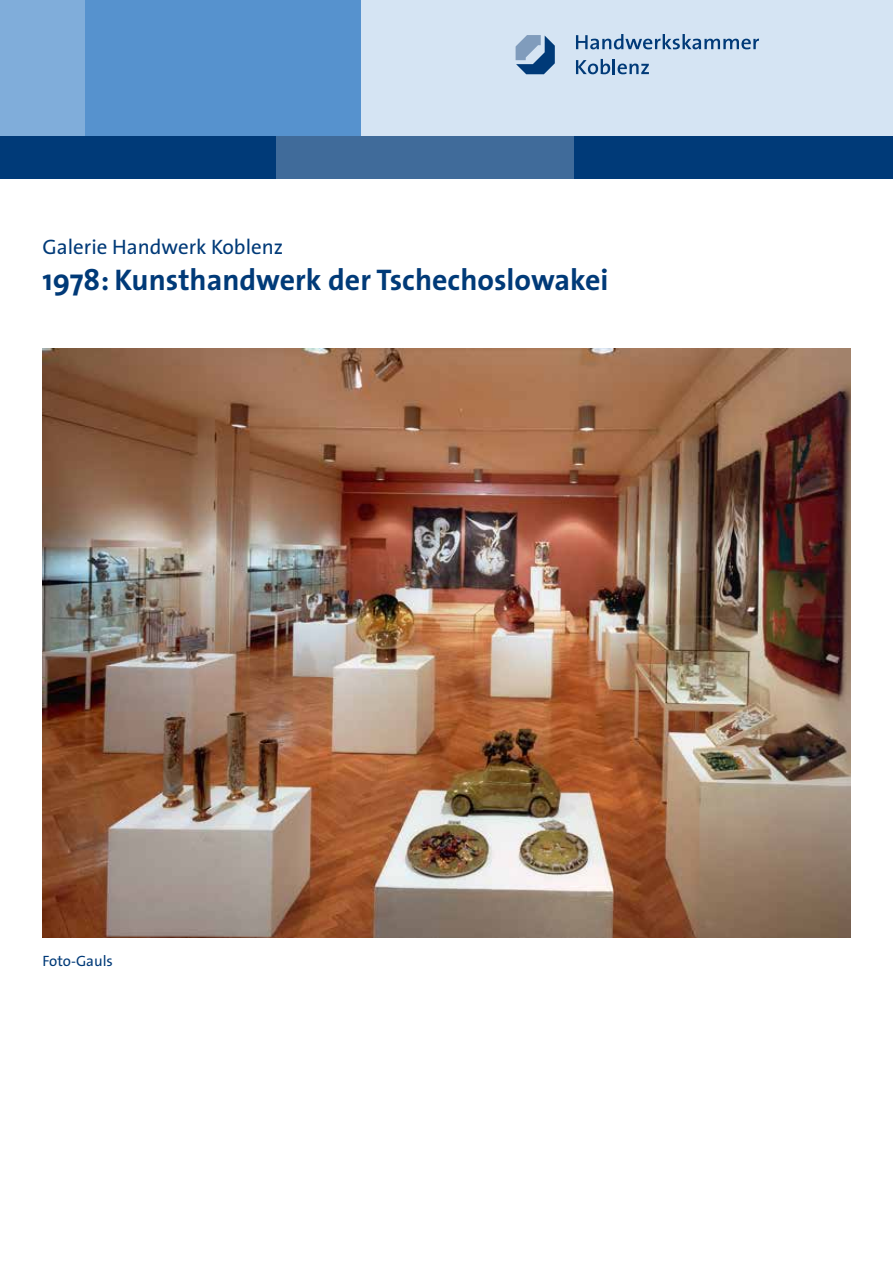
<style>
.page{position:relative;width:893px;height:1263px;background:#fff}
.page>*{position:absolute;margin:0;border:0;box-sizing:border-box;transform-origin:0 0}
.t1{font:700 30px "The Sans";color:#003a78}
.t2{font:21px "The Sans";color:#003a78}
.t3{font:15px "The Sans";color:#003a78}
</style>
<div class="page">
<div style="left:0;top:0;width:85px;height:136px;background:#80adda"></div>
<div style="left:85px;top:0;width:340px;height:136px;background:#5692ce"></div>
<div style="left:574px;top:136px;width:319px;height:43px;background:#003a78"></div>
<div style="left:0;top:136px;width:276px;height:43px;background:#003a78"></div>
<div style="left:276px;top:136px;width:298px;height:43px;background:#406b9a"></div>
<div style="left:361px;top:0;width:532px;height:136px;background:#d5e4f3"></div>
<svg style="left:576px;top:34px;width:183px;height:15px"></svg>
<svg style="left:576px;top:59px;width:73px;height:15px"></svg>
<svg style="left:516px;top:35px;width:39px;height:39px"></svg>
<img style="left:43px;top:349px;width:807px;height:589px">
<p class="t2" style="left:43px;top:233px;width:242px">Galerie Handwerk Koblenz</p>
<p class="t1" style="left:43px;top:261px;width:567px">1978: Kunsthandwerk der Tschechoslowakei</p>
<p class="t3" style="left:43px;top:951px;width:72px">Foto-Gauls</p>
</div>
